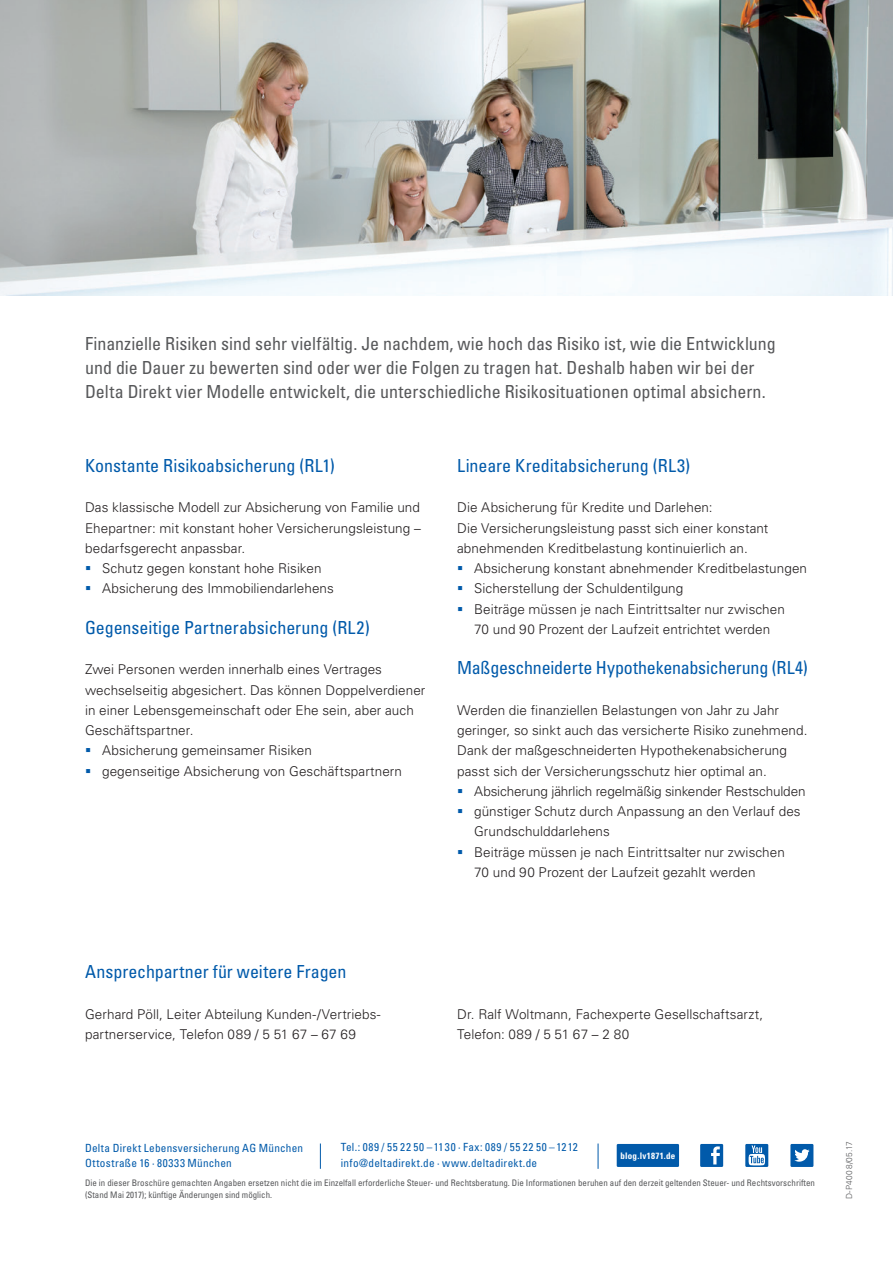
<style>
.page{position:relative;width:893px;height:1263px;background:#fff}
.page>*{position:absolute;margin:0;border:0;box-sizing:border-box;transform-origin:0 0}
.t1{font:condensed 18px/24px "Univers LT Std";letter-spacing:-.005em;color:#57585a}
.t2{font:condensed 18px "Univers LT Std";letter-spacing:-.005em;color:#015aaa}
.t3{font:300 13.5px/20.2px "Univers LT Std";letter-spacing:.005em;color:#231f20}
.t4{font:condensed 11.25px/15.8px "Univers LT Std";letter-spacing:.025em;color:#015aaa}
.t5{font:condensed 9px/11.2px "Univers LT Std";color:#57585a}
.t6{font:700 condensed 9px "Univers LT Std";letter-spacing:.025em;color:#fff}
.t7{font:300 8.4px "Univers LT Std";letter-spacing:.05em;color:#57585a}
.s1{color:#015aaa}
</style>
<div class="page">
<div style="left:700px;top:1144px;width:23px;height:23px;background:#015aaa"></div>
<svg style="left:711px;top:1146px;width:9px;height:18px"></svg>
<div style="left:790px;top:1144px;width:23px;height:23px;background:#015aaa"></div>
<svg style="left:794px;top:1149px;width:16px;height:13px"></svg>
<svg style="left:745px;top:1144px;width:23px;height:23px"></svg>
<svg style="left:749px;top:1145px;width:16px;height:20px"></svg>
<div style="left:617px;top:1144px;width:62px;height:23px;background:#015aaa"></div>
<svg style="left:320px;top:1143px;width:1px;height:26px"></svg>
<svg style="left:598px;top:1143px;width:1px;height:26px"></svg>
<img style="left:0;top:0;width:893px;height:296px">
<p class="t1" style="left:85px;top:332px;width:692px">Finanzielle Risiken sind sehr vielfältig. Je nachdem, wie hoch das Risiko ist, wie die Entwicklung und die Dauer zu bewerten sind oder wer die Folgen zu tragen hat. Deshalb haben wir bei der<br>Delta Direkt vier Modelle entwickelt, die unterschiedliche Risikosituationen optimal absichern.</p>
<h1 class="t2" style="left:85px;top:454px;width:251px">Konstante Risikoabsicherung (RL1)</h1>
<p class="t3" style="left:85px;top:497px;width:337px;text-align:justify">Das klassische Modell zur Absicherung von Familie und Ehepartner: mit konstant hoher Versicherungsleistung – bedarfsgerecht anpassbar.</p>
<p class="t3" style="left:85px;top:558px;width:238px"><span class="s1">▪</span> Schutz gegen konstant hohe Risiken</p>
<p class="t3" style="left:85px;top:578px;width:250px"><span class="s1">▪</span> Absicherung des Immobiliendarlehens</p>
<h1 class="t2" style="left:85px;top:616px;width:286px">Gegenseitige Partnerabsicherung (RL2)</h1>
<p class="t3" style="left:85px;top:659px;width:342px">Zwei Personen werden innerhalb eines Vertrages wechselseitig abgesichert. Das können Doppelverdiener in einer Lebensgemeinschaft oder Ehe sein, aber auch Geschäftspartner.</p>
<p class="t3" style="left:85px;top:740px;width:228px"><span class="s1">▪</span> Absicherung gemeinsamer Risiken</p>
<p class="t3" style="left:85px;top:761px;width:319px"><span class="s1">▪</span> gegenseitige Absicherung von Geschäftspartnern</p>
<h1 class="t2" style="left:457px;top:454px;width:235px">Lineare Kreditabsicherung (RL3)</h1>
<p class="t3" style="left:457px;top:497px;width:313px">Die Absicherung für Kredite und Darlehen:<br>Die Versicherungsleistung passt sich einer konstant abnehmenden Kreditbelastung kontinuierlich an.</p>
<p class="t3" style="left:457px;top:558px;width:351px"><span class="s1">▪</span> Absicherung konstant abnehmender Kreditbelastungen</p>
<p class="t3" style="left:457px;top:578px;width:228px"><span class="s1">▪</span> Sicherstellung der Schuldentilgung</p>
<p class="t3" style="left:457px;top:599px;width:329px;text-align:center"><span class="s1">▪</span> Beiträge müssen je nach Eintrittsalter nur zwischen<br>70 und 90 Prozent der Laufzeit entrichtet werden</p>
<h1 class="t2" style="left:457px;top:657px;width:352px">Maßgeschneiderte Hypothekenabsicherung (RL4)</h1>
<p class="t3" style="left:457px;top:700px;width:352px">Werden die finanziellen Belastungen von Jahr zu Jahr geringer, so sinkt auch das versicherte Risiko zunehmend.<br>Dank der maßgeschneiderten Hypothekenabsicherung passt sich der Versicherungsschutz hier optimal an.</p>
<p class="t3" style="left:457px;top:781px;width:350px"><span class="s1">▪</span> Absicherung jährlich regelmäßig sinkender Restschulden</p>
<p class="t3" style="left:474px;top:801px;width:328px;text-indent:-17px"><span class="s1">▪</span> günstiger Schutz durch Anpassung an den Verlauf des<br>Grundschulddarlehens</p>
<p class="t3" style="left:474px;top:842px;width:312px;text-indent:-17px"><span class="s1">▪</span> Beiträge müssen je nach Eintrittsalter nur zwischen<br>70 und 90 Prozent der Laufzeit gezahlt werden</p>
<h1 class="t2" style="left:85px;top:960px;width:263px">Ansprechpartner für weitere Fragen</h1>
<p class="t3" style="left:85px;top:1004px;width:297px">Gerhard Pöll, Leiter Abteilung Kunden-/Vertriebs&shy;partnerservice, Telefon 089 / 5 51 67 – 67 69</p>
<p class="t3" style="left:457px;top:1004px;width:308px">Dr. Ralf Woltmann, Fachexperte Gesellschaftsarzt,<br>Telefon: 089 / 5 51 67 – 2 80</p>
<p class="t4" style="left:341px;top:1139px;width:239px">Tel.: 089 / 55 22 50 –1130 · Fax: 089 / 55 22 50 –1212 info@deltadirekt.de · www.deltadirekt.de</p>
<p class="t6" style="left:620px;top:1150px;width:57px">blog.lv1871.de</p>
<p class="t4" style="left:85px;top:1139px;width:220px">Delta Direkt Lebensversicherung AG München<br>Ottostraße 16 · 80333 München</p>
<p class="t5" style="left:85px;top:1177px;width:731px">Die in dieser Broschüre gemachten Angaben ersetzen nicht die im Einzelfall erforderliche Steuer- und Rechtsberatung. Die Informationen beruhen auf den derzeit geltenden Steuer- und Rechtsvorschriften (Stand Mai 2017); künftige Änderungen sind möglich.</p>
<p class="t7" style="left:844px;top:1199px;width:60px;rotate:-90deg">D-P4008/05.17</p>
</div>
